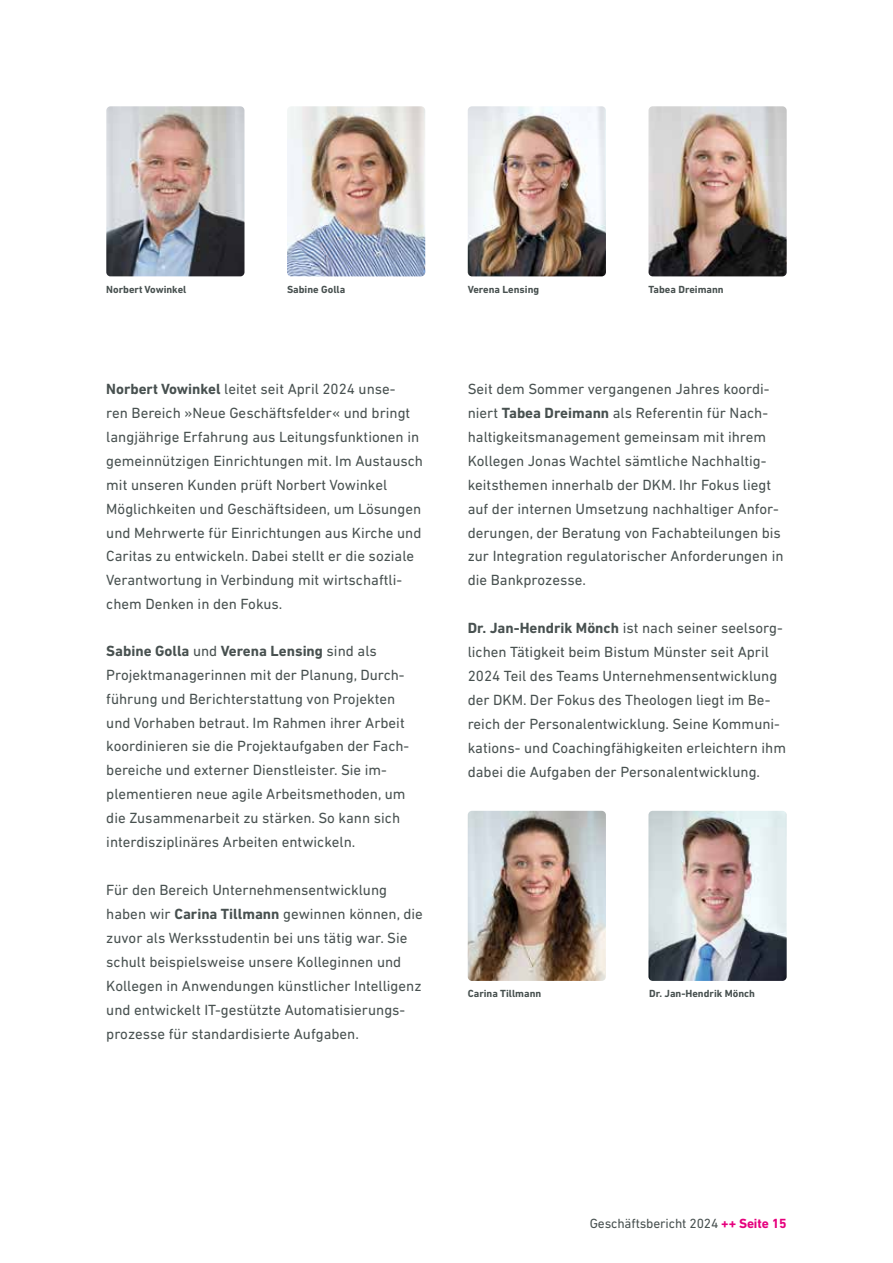
<style>
.page{position:relative;width:893px;height:1263px;background:#fff}
.page>*{position:absolute;margin:0;border:0;box-sizing:border-box;transform-origin:0 0}
.t1{font:15px/24px "DIN Next LT Pro";color:#485150}
.t2{font:13.5px "DIN Next LT Pro";letter-spacing:-.01em;color:#485150}
.t3{font:700 10.5px "DIN Next LT Pro";color:#485150}
.s1{font-weight:700}
.s2{font-weight:700;color:#e6007d}
</style>
<div class="page">
<img style="left:106px;top:106px;width:138px;height:170px">
<img style="left:287px;top:106px;width:138px;height:170px">
<img style="left:468px;top:106px;width:138px;height:170px">
<img style="left:648px;top:106px;width:139px;height:170px">
<img style="left:468px;top:811px;width:138px;height:170px">
<img style="left:648px;top:811px;width:139px;height:170px">
<p class="t3" style="left:287px;top:283px;width:60px">Sabine Golla</p>
<p class="t3" style="left:468px;top:283px;width:73px">Verena Lensing</p>
<p class="t3" style="left:106px;top:283px;width:82px">Norbert Vowinkel</p>
<p class="t3" style="left:648px;top:283px;width:77px">Tabea Dreimann</p>
<p class="t1" style="left:106px;top:377px;width:318px"><span class="s1">Norbert Vowinkel</span> leitet seit April 2024 unse-<br>ren Bereich »Neue Geschäftsfelder« und bringt langjährige Erfahrung aus Leitungsfunktionen in gemeinnützigen Einrichtungen mit. Im Austausch mit unseren Kunden prüft Norbert Vowinkel Möglichkeiten und Geschäftsideen, um Lösungen und Mehrwerte für Einrichtungen aus Kirche und Caritas zu entwickeln. Dabei stellt er die soziale Verantwortung in Verbindung mit wirtschaftli&shy;chem Denken in den Fokus.</p>
<p class="t1" style="left:106px;top:638px;width:304px"><span class="s1">Sabine Golla</span> und <span class="s1">Verena Lensing</span> sind als Projektmanagerinnen mit der Planung, Durch&shy;führung und Berichterstattung von Projekten und Vorhaben betraut. Im Rahmen ihrer Arbeit koordinieren sie die Projektaufgaben der Fach&shy;bereiche und externer Dienstleister. Sie im&shy;plementieren neue agile Arbeitsmethoden, um die Zusammenarbeit zu stärken. So kann sich interdisziplinäres Arbeiten entwickeln.</p>
<p class="t1" style="left:106px;top:878px;width:318px">Für den Bereich Unternehmensentwicklung haben wir <span class="s1">Carina Tillmann</span> gewinnen können, die zuvor als Werksstudentin bei uns tätig war. Sie schult beispielsweise unsere Kolleginnen und Kollegen in Anwendungen künstlicher Intelligenz und entwickelt IT-gestützte Automatisierungs&shy;prozesse für standardisierte Aufgaben.</p>
<p class="t1" style="left:468px;top:377px;width:317px">Seit dem Sommer vergangenen Jahres koordi&shy;niert <span class="s1">Tabea Dreimann</span> als Referentin für Nach&shy;haltigkeitsmanagement gemeinsam mit ihrem Kollegen Jonas Wachtel sämtliche Nachhaltig&shy;keitsthemen innerhalb der DKM. Ihr Fokus liegt auf der internen Umsetzung nachhaltiger Anfor&shy;derungen, der Beratung von Fachabteilungen bis zur Integration regulatorischer Anforderungen in die Bankprozesse.</p>
<p class="t1" style="left:468px;top:616px;width:320px"><span class="s1">Dr. Jan-Hendrik Mönch</span> ist nach seiner seelsorg&shy;lichen Tätigkeit beim Bistum Münster seit April 2024 Teil des Teams Unternehmensentwicklung der DKM. Der Fokus des Theologen liegt im Be&shy;reich der Personalentwicklung. Seine Kommuni&shy;kations- und Coachingfähigkeiten erleichtern ihm dabei die Aufgaben der Personalentwicklung.</p>
<p class="t3" style="left:468px;top:987px;width:75px">Carina Tillmann</p>
<p class="t3" style="left:649px;top:987px;width:107px">Dr. Jan-Hendrik Mönch</p>
<p class="t2" style="left:590px;top:1216px;width:198px">Geschäftsbericht 2024 <span class="s2">++ Seite 15</span></p>
</div>
